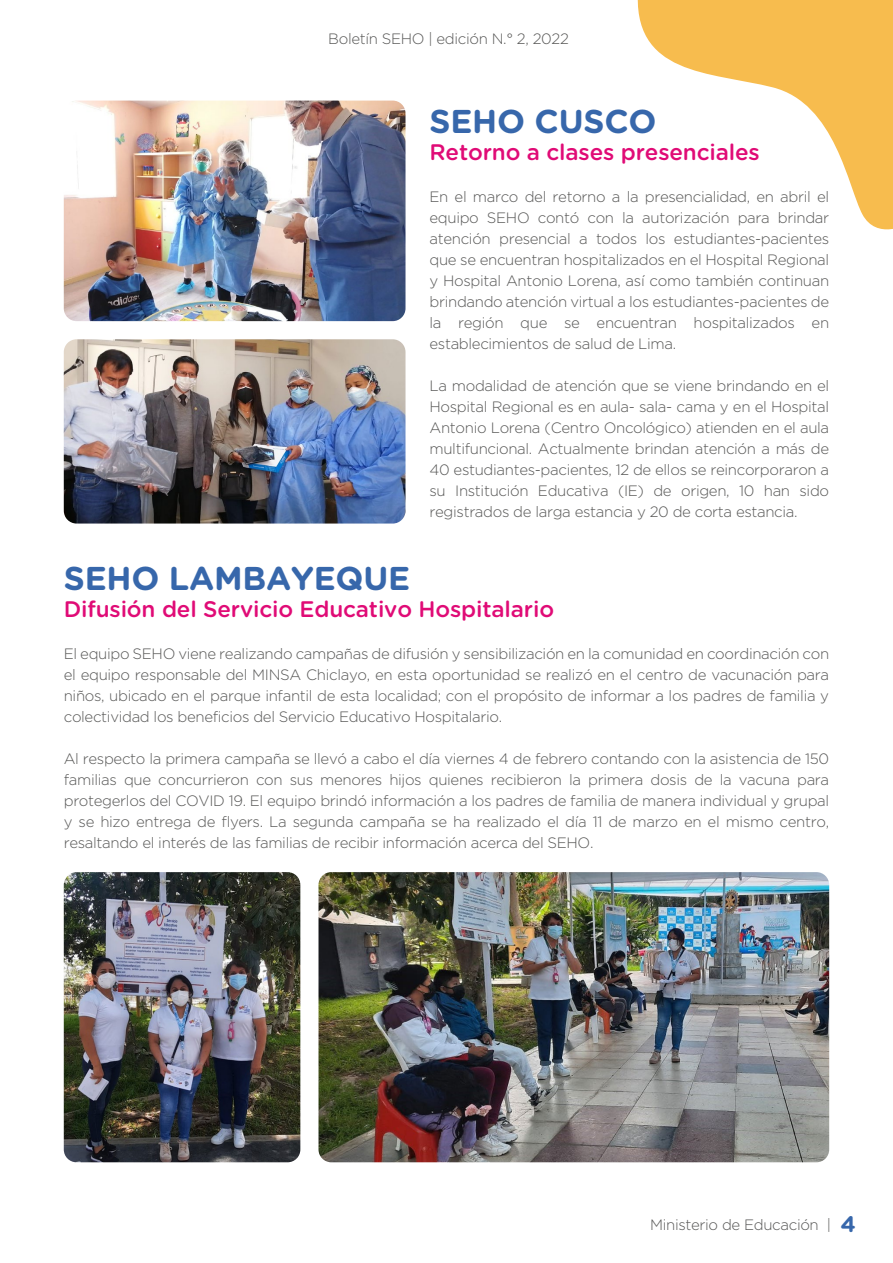
<style>
.page{position:relative;width:893px;height:1263px;background:#fff}
.page>*{position:absolute;margin:0;border:0;box-sizing:border-box;transform-origin:0 0}
.t1{font:700 33px "Gotham Rounded";letter-spacing:-.005em;color:#3767ab}
.t2{font:500 22.5px "Gotham Rounded";letter-spacing:-.005em;color:#e00b76}
.t3{font:300 15px/21px "Gotham";letter-spacing:-.025em;color:#575756;text-align:justify}
.s1{font-family:"Gotham Rounded";font-weight:700;font-size:22.5px;color:#3767ab}
</style>
<div class="page">
<img style="left:64px;top:101px;width:341px;height:220px">
<img style="left:64px;top:339px;width:341px;height:184px">
<img style="left:64px;top:872px;width:236px;height:290px">
<img style="left:318px;top:872px;width:511px;height:290px">
<svg style="left:637px;top:0;width:256px;height:230px"></svg>
<p class="t3" style="left:328px;top:28px;width:242px">Boletín SEHO | edición N.° 2, 2022</p>
<h1 class="t1" style="left:430px;top:97px;width:229px">SEHO CUSCO</h1>
<h2 class="t2" style="left:430px;top:136px;width:332px">Retorno a clases presenciales</h2>
<p class="t3" style="left:430px;top:186px;width:401px">En el marco del retorno a la presencialidad, en abril el equipo SEHO contó con la autorización para brindar atención presencial a todos los estudiantes-pacientes que se encuentran hospitalizados en el Hospital Regional y Hospital Antonio Lorena, así como también continuan brindando atención virtual a los estudiantes-pacientes de la región que se encuentran hospitalizados en establecimientos de salud de Lima.</p>
<p class="t3" style="left:430px;top:375px;width:401px">La modalidad de atención que se viene brindando en el Hospital Regional es en aula- sala- cama y en el Hospital Antonio Lorena (Centro Oncológico) atienden en el aula multifuncional. Actualmente brindan atención a más de 40 estudiantes-pacientes, 12 de ellos se reincorporaron a su Institución Educativa (IE) de origen, 10 han sido registrados de larga estancia y 20 de corta estancia.</p>
<h1 class="t1" style="left:64px;top:554px;width:348px">SEHO LAMBAYEQUE</h1>
<h2 class="t2" style="left:64px;top:593px;width:492px">Difusión del Servicio Educativo Hospitalario</h2>
<p class="t3" style="left:64px;top:643px;width:767px">El equipo SEHO viene realizando campañas de difusión y sensibilización en la comunidad en coordinación con el equipo responsable del MINSA Chiclayo, en esta oportunidad se realizó en el centro de vacunación para niños, ubicado en el parque infantil de esta localidad; con el propósito de informar a los padres de familia y colectividad los beneficios del Servicio Educativo Hospitalario.</p>
<p class="t3" style="left:64px;top:748px;width:767px">Al respecto la primera campaña se llevó a cabo el día viernes 4 de febrero contando con la asistencia de 150 familias que concurrieron con sus menores hijos quienes recibieron la primera dosis de la vacuna para protegerlos del COVID 19. El equipo brindó información a los padres de familia de manera individual y grupal y se hizo entrega de flyers. La segunda campaña se ha realizado el día 11 de marzo en el mismo centro, resaltando el interés de las familias de recibir información acerca del SEHO.</p>
<p class="t3" style="left:650px;top:1214px;width:207px">Ministerio de Educación | <span class="s1">4</span></p>
</div>
